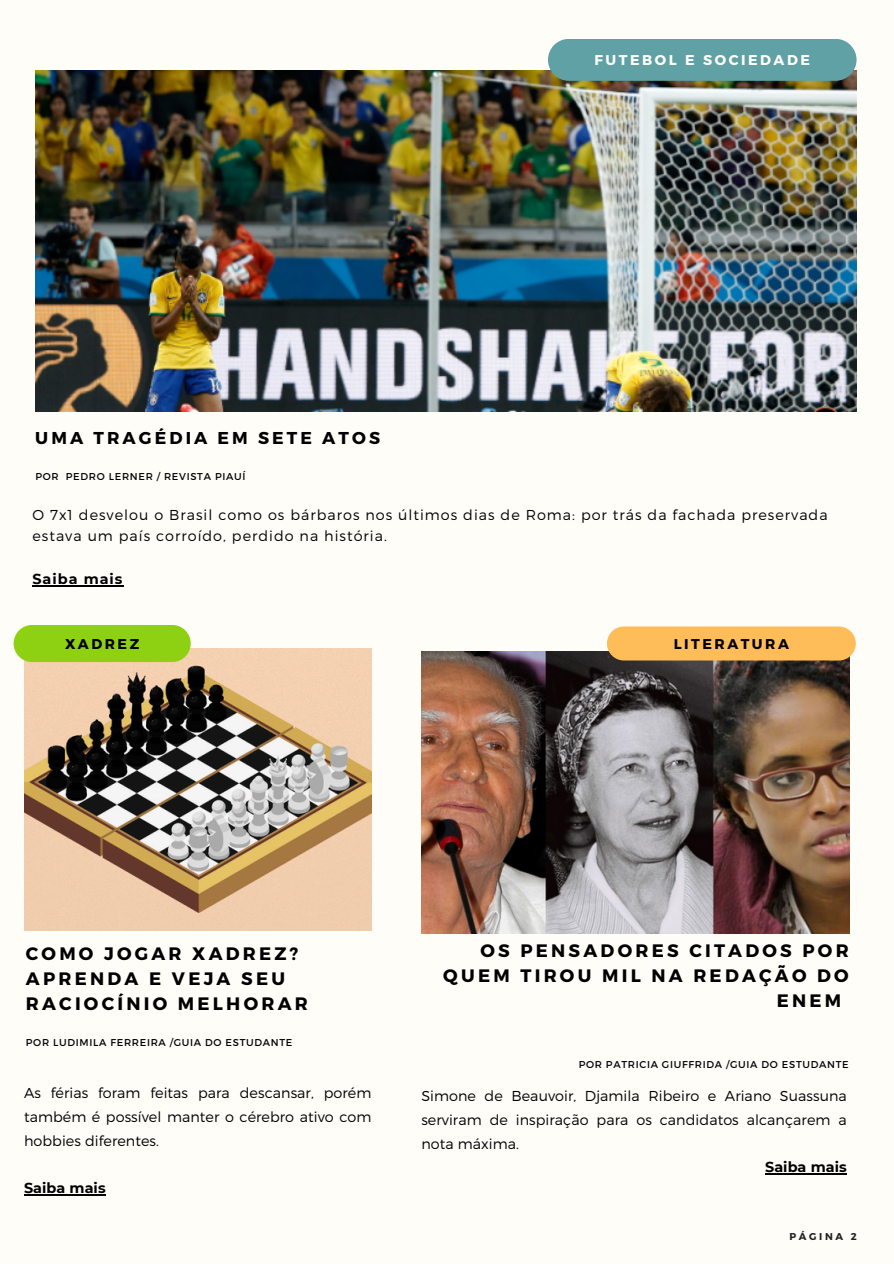
<style>
.page{position:relative;width:894px;height:1264px;background:#fff}
.page>*{position:absolute;margin:0;border:0;box-sizing:border-box;transform-origin:0 0}
.t1{font:700 18px/24.8px "Montserrat";letter-spacing:.18em;color:#000}
.t2{font:700 17.1px "Montserrat";letter-spacing:.18em;color:#000}
.t3{font:300 14.4px/23.7px "Montserrat";letter-spacing:.005em;color:#000;text-align:justify}
.t4{font:300 14.4px/21.3px "Montserrat";letter-spacing:.07em;color:#000}
.t5{font:700 14.4px "Montserrat";letter-spacing:.005em;color:#000}
.t6{font:700 14.4px "Montserrat";letter-spacing:.07em;color:#000}
.t7{font:700 14.1px "Montserrat";letter-spacing:.18em;color:#fffdf8}
.t8{font:700 14.1px "Montserrat";letter-spacing:.18em;color:#000}
.t9{font:9.9px "Montserrat";letter-spacing:.07em;color:#000}
.t10{font:700 9.9px "Montserrat";letter-spacing:.27em;color:#222}
</style>
<div class="page">
<div style="left:0;top:0;width:893px;height:1263px;background:#fffdf8"></div>
<img style="left:35px;top:71px;width:820px;height:340px">
<img style="left:421px;top:651px;width:427px;height:282px">
<div style="left:606px;top:626px;width:249px;height:34px;background:#ffbd59;border-radius:17px"></div>
<div style="left:547px;top:39px;width:309px;height:42px;background:#60a1a6"></div>
<img style="left:24px;top:648px;width:348px;height:282px">
<div style="left:14px;top:625px;width:177px;height:37px;background:#8ed112;border-radius:19px"></div>
<hr style="left:32px;top:585px;width:91px;height:1px;background:#000">
<hr style="left:764px;top:1173px;width:82px;height:1px;background:#000">
<hr style="left:24px;top:1193px;width:82px;height:2px;background:#000">
<h1 class="t2" style="left:35px;top:426px;width:346px">UMA TRAGÉDIA EM SETE ATOS</h1>
<h3 class="t9" style="left:35px;top:470px;width:211px">POR PEDRO LERNER / REVISTA PIAUÍ</h3>
<h1 class="t7" style="left:594px;top:51px;width:217px">FUTEBOL E SOCIEDADE</h1>
<h3 class="t4" style="left:32px;top:503px;width:796px">O 7x1 desvelou o Brasil como os bárbaros nos últimos dias de Roma: por trás da fachada preservada estava um país corroído, perdido na história.</h3>
<h2 class="t6" style="left:32px;top:570px;width:92px">Saiba mais</h2>
<p class="t8" style="left:65px;top:634px;width:76px">XADREZ</p>
<h2 class="t8" style="left:673px;top:635px;width:117px">LITERATURA</h2>
<h4 class="t1" style="left:26px;top:940px;width:283px">COMO JOGAR XADREZ?<br>APRENDA E VEJA SEU<br>RACIOCÍNIO MELHORAR</h4>
<h5 class="t9" style="left:26px;top:1035px;width:268px">POR LUDIMILA FERREIRA /GUIA DO ESTUDANTE</h5>
<h1 class="t3" style="left:24px;top:1080px;width:349px">As férias foram feitas para descansar, porém também é possível manter o cérebro ativo com hobbies diferentes.</h1>
<p class="t5" style="left:24px;top:1178px;width:83px">Saiba mais</p>
<h4 class="t1" style="left:480px;top:937px;width:370px">OS PENSADORES CITADOS POR</h4>
<h4 class="t1" style="left:443px;top:962px;width:407px">QUEM TIROU MIL NA REDAÇÃO DO</h4>
<h4 class="t1" style="left:776px;top:987px;width:66px">ENEM</h4>
<h2 class="t9" style="left:578px;top:1057px;width:271px">POR PATRICIA GIUFFRIDA /GUIA DO ESTUDANTE</h2>
<p class="t3" style="left:421px;top:1083px;width:427px">Simone de Beauvoir, Djamila Ribeiro e Ariano Suassuna</p>
<p class="t3" style="left:421px;top:1107px;width:427px">serviram de inspiração para os candidatos alcançarem a</p>
<p class="t3" style="left:421px;top:1130px;width:99px">nota máxima.</p>
<p class="t5" style="left:764px;top:1158px;width:83px">Saiba mais</p>
<h4 class="t10" style="left:789px;top:1230px;width:69px">PÁGINA 2</h4>
</div>
